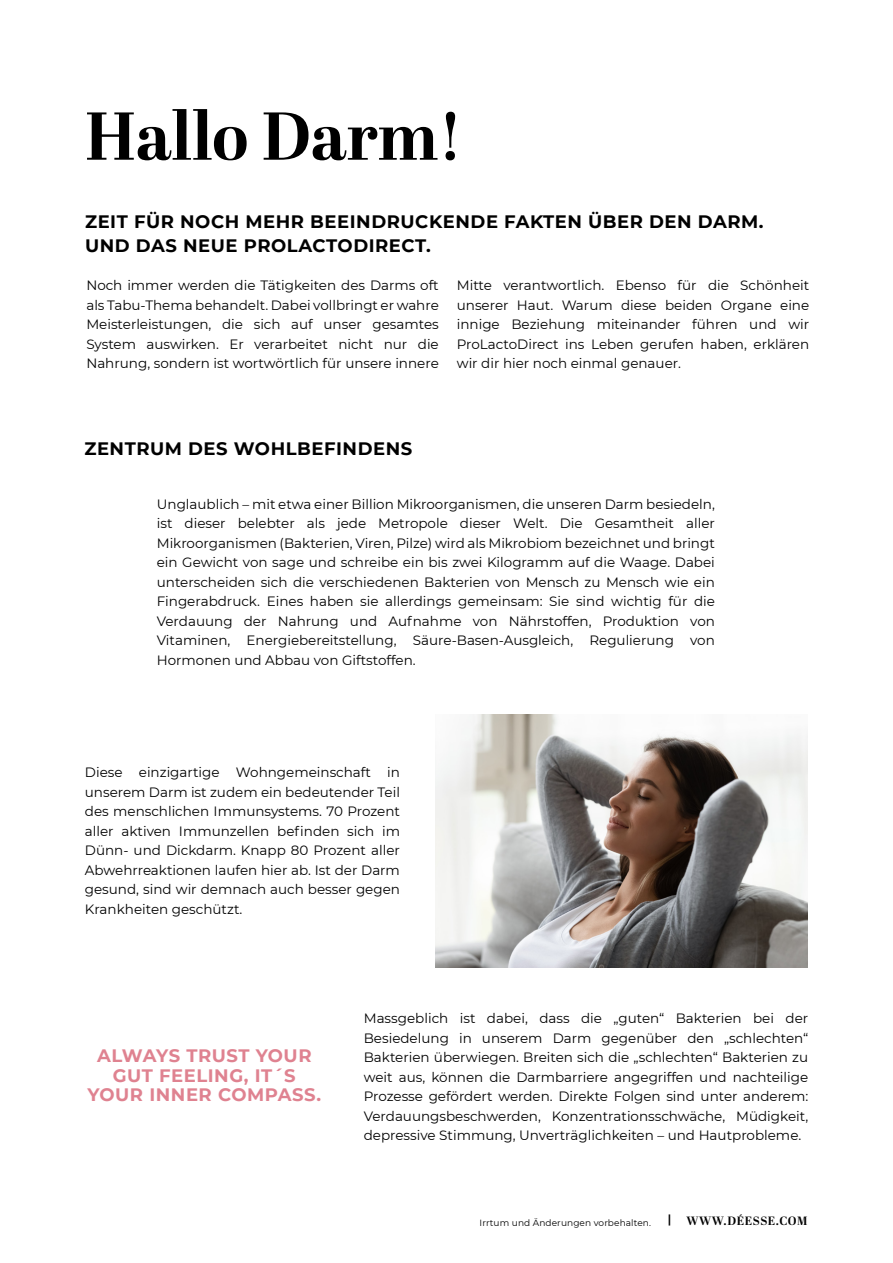
<style>
.page{position:relative;width:893px;height:1263px;background:#fff}
.page>*{position:absolute;margin:0;border:0;box-sizing:border-box;transform-origin:0 0}
.t1{font:700 67.5px "Abril Display";color:#000}
.t2{font:700 18px/24px "Montserrat";letter-spacing:.03em;color:#000}
.t3{font:700 18px/19.5px "Montserrat";letter-spacing:.03em;color:#df8290;text-align:center}
.t4{font:13.5px/19.5px "Montserrat";color:#000;text-align:justify}
.t5{font:9px "Montserrat";letter-spacing:.01em;color:#000}
.s1{font-family:"Abril Display";font-weight:700;font-size:12px}
</style>
<div class="page">
<img style="left:435px;top:714px;width:372px;height:253px">
<h1 class="t1" style="left:85px;top:89px;width:380px">Hallo Darm!</h1>
<h2 class="t2" style="left:85px;top:209px;width:680px">ZEIT FÜR NOCH MEHR BEEINDRUCKENDE FAKTEN ÜBER DEN DARM.<br>UND DAS NEUE PROLACTODIRECT.</h2>
<p class="t4" style="left:86px;top:275px;width:354px">Noch immer werden die Tätigkeiten des Darms oft als Tabu-Thema behandelt. Dabei vollbringt er wahre Meisterleistungen, die sich auf unser gesamtes System auswirken. Er verarbeitet nicht nur die Nahrung, sondern ist wortwörtlich für unsere innere</p>
<p class="t4" style="left:457px;top:275px;width:354px">Mitte verantwortlich. Ebenso für die Schönheit unserer Haut. Warum diese beiden Organe eine innige Beziehung miteinander führen und wir ProLactoDirect ins Leben gerufen haben, erklären wir dir hier noch einmal genauer.</p>
<h2 class="t2" style="left:84px;top:436px;width:329px">ZENTRUM DES WOHLBEFINDENS</h2>
<p class="t4" style="left:157px;top:494px;width:560px">Unglaublich – mit etwa einer Billion Mikroorganismen, die unseren Darm besiedeln, ist dieser belebter als jede Metropole dieser Welt. Die Gesamtheit aller Mikroorganismen (Bakterien, Viren, Pilze) wird als Mikrobiom bezeichnet und bringt ein Gewicht von sage und schreibe ein bis zwei Kilogramm auf die Waage. Dabei unterscheiden sich die verschiedenen Bakterien von Mensch zu Mensch wie ein Fingerabdruck. Eines haben sie allerdings gemeinsam: Sie sind wichtig für die Verdauung der Nahrung und Aufnahme von Nährstoffen, Produktion von Vitaminen, Energiebereitstellung, Säure-Basen-Ausgleich, Regulierung von Hormonen und Abbau von Giftstoffen.</p>
<p class="t4" style="left:85px;top:762px;width:317px">Diese einzigartige Wohngemeinschaft in unserem Darm ist zudem ein bedeutender Teil des menschlichen Immunsystems. 70 Prozent aller aktiven Immunzellen befinden sich im Dünn- und Dickdarm. Knapp 80 Prozent aller Abwehrreaktionen laufen hier ab. Ist der Darm gesund, sind wir demnach auch besser gegen Krankheiten geschützt.</p>
<h2 class="t3" style="left:87px;top:1045px;width:235px">ALWAYS TRUST YOUR<br>GUT FEELING, IT´S<br>YOUR INNER COMPASS.</h2>
<p class="t4" style="left:364px;top:1008px;width:446px">Massgeblich ist dabei, dass die „guten“ Bakterien bei der Besiedelung in unserem Darm gegenüber den „schlechten“ Bakterien überwiegen. Breiten sich die „schlechten“ Bakterien zu weit aus, können die Darmbarriere angegriffen und nachteilige Prozesse gefördert werden. Direkte Folgen sind unter anderem:<br>Verdauungsbeschwerden, Konzentrationsschwäche, Müdigkeit, depressive Stimmung, Unverträglichkeiten – und Hautprobleme.</p>
<p class="t5" style="left:480px;top:1216px;width:329px">Irrtum und Änderungen vorbehalten. <sup>|</sup> <span class="s1">WWW.DÉESSE.COM</span></p>
</div>
